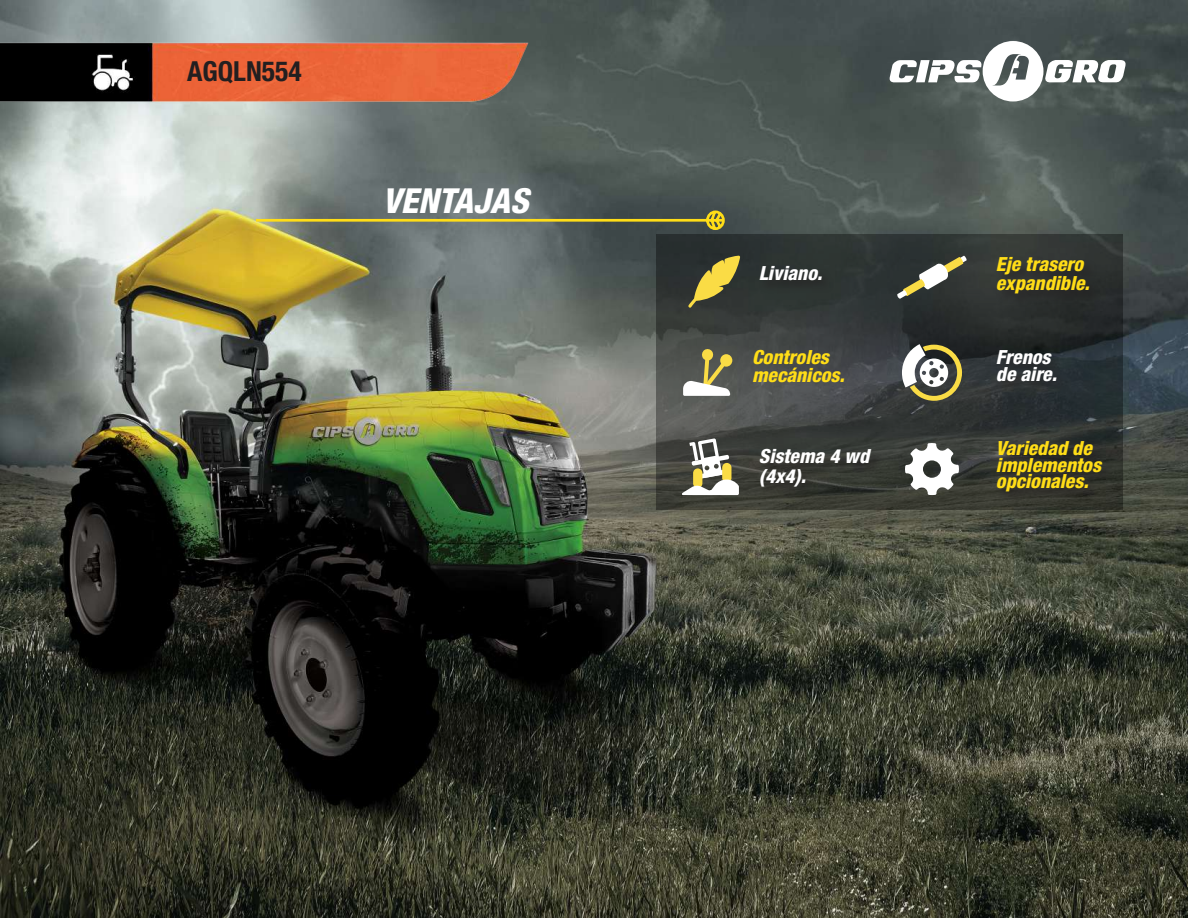
<style>
.page{position:relative;width:1188px;height:918px;background:#fff}
.page>*{position:absolute;margin:0;border:0;box-sizing:border-box;transform-origin:0 0}
.t1{font:italic 800 condensed 34.5px "Helvetica Neue LT Std";color:#fff}
.t2{font:700 condensed 27.6px "Helvetica Neue LT Std";color:#231f20}
.t3{font:italic 800 condensed 19.5px/16.5px "Helvetica Neue LT Std";color:#ffdd17}
.t4{font:italic 800 condensed 19.5px/19.5px "Helvetica Neue LT Std";color:#fff}
</style>
<div class="page">
<img style="left:0;top:0;width:1188px;height:918px">
<img style="left:0;top:41px;width:564px;height:60px">
<svg style="left:253px;top:209px;width:473px;height:23px;background:#75785b"></svg>
<svg style="left:656px;top:235px;width:467px;height:275px;background:#373b3a"></svg>
<div style="left:759px;top:264px;width:76px;height:30px;background:#2c3230"></div>
<div style="left:759px;top:447px;width:126px;height:54px;background:#231f20;opacity:.74"></div>
<div style="left:996px;top:255px;width:107px;height:53px;background:#2d2f2e"></div>
<div style="left:996px;top:439px;width:120px;height:67px;background:#231f20;opacity:.74"></div>
<div style="left:996px;top:348px;width:74px;height:47px;background:#231f20;opacity:.74"></div>
<svg style="left:682px;top:438px;width:57px;height:57px"></svg>
<svg style="left:688px;top:256px;width:52px;height:52px;background:#7d7439"></svg>
<svg style="left:720px;top:354px;width:12px;height:13px"></svg>
<svg style="left:683px;top:348px;width:47px;height:48px"></svg>
<svg style="left:902px;top:344px;width:60px;height:57px"></svg>
<svg style="left:897px;top:256px;width:70px;height:43px"></svg>
<svg style="left:905px;top:443px;width:54px;height:52px"></svg>
<svg style="left:890px;top:41px;width:236px;height:60px"></svg>
<h2 class="t2" style="left:187px;top:55px;width:116px">AGQLN554</h2>
<h1 class="t1" style="left:382px;top:180px;width:148px">VENTAJAS</h1>
<p class="t4" style="left:759px;top:263px;width:65px">Liviano.</p>
<p class="t3" style="left:752px;top:348px;width:94px;line-height:18px">Controles mecánicos.</p>
<p class="t4" style="left:759px;top:447px;width:112px">Sistema 4 wd (4x4).</p>
<p class="t3" style="left:996px;top:254px;width:95px;line-height:19.5px">Eje trasero expandible.</p>
<p class="t4" style="left:996px;top:349px;width:62px;line-height:16.5px">Frenos de aire.</p>
<p class="t3" style="left:996px;top:440px;width:107px">Variedad de implementos opcionales.</p>
</div>
